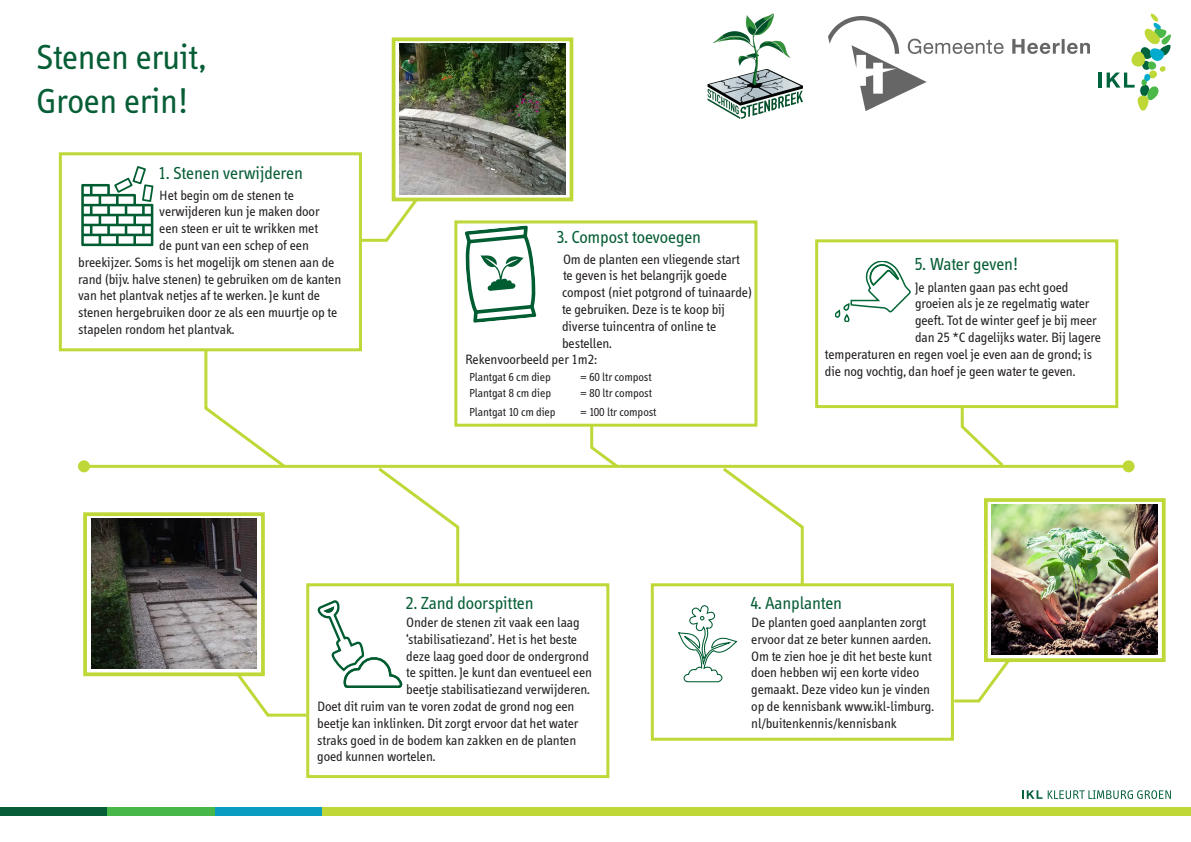
<style>
.page{position:relative;width:1191px;height:842px;background:#fff}
.page>*{position:absolute;margin:0;border:0;box-sizing:border-box;transform-origin:0 0}
.t1{font:36px "Info";color:#075e36}
.t2{font:18px "Info";color:#075e36}
.t3{font:14px/16.8px "Info";color:#231f20}
.t4{font:12px "Info";color:#231f20}
</style>
<div class="page">
<div style="left:0;top:807px;width:108px;height:8px;background:#065e37"></div>
<div style="left:108px;top:807px;width:107px;height:8px;background:#48b749"></div>
<div style="left:215px;top:807px;width:107px;height:8px;background:#0a9dc2"></div>
<div style="left:322px;top:807px;width:869px;height:8px;background:#c0d738"></div>
<svg style="left:1022px;top:790px;width:149px;height:9px"></svg>
<hr style="left:1098px;top:73px;width:3px;height:15px;background:#00643d">
<svg style="left:1106px;top:14px;width:65px;height:97px"></svg>
<img style="left:828px;top:16px;width:261px;height:95px">
<img style="left:707px;top:14px;width:95px;height:104px">
<div style="left:651px;top:583px;width:303px;height:158px;border:3px solid #c0d738"></div>
<div style="left:306px;top:583px;width:303px;height:195px;border:3px solid #c0d738"></div>
<div style="left:59px;top:152px;width:303px;height:199px;border:3px solid #c0d738"></div>
<svg style="left:81px;top:166px;width:72px;height:80px"></svg>
<svg style="left:318px;top:600px;width:84px;height:88px"></svg>
<hr style="left:84px;top:465px;width:1044px;height:3px;background:#c0d738">
<div style="left:78px;top:460px;width:12px;height:12px;background:#c0d738;border-radius:50%"></div>
<div style="left:1122px;top:460px;width:12px;height:12px;background:#c0d738;border-radius:50%"></div>
<svg style="left:203px;top:347px;width:85px;height:121px"></svg>
<svg style="left:719px;top:467px;width:86px;height:120px"></svg>
<svg style="left:375px;top:467px;width:86px;height:120px"></svg>
<div style="left:454px;top:220px;width:303px;height:207px;border:3px solid #c0d738"></div>
<svg style="left:588px;top:423px;width:33px;height:45px"></svg>
<svg style="left:465px;top:225px;width:71px;height:98px"></svg>
<svg style="left:678px;top:605px;width:59px;height:77px"></svg>
<div style="left:815px;top:239px;width:303px;height:169px;border:3px solid #c0d738"></div>
<svg style="left:835px;top:261px;width:75px;height:61px"></svg>
<svg style="left:359px;top:196px;width:61px;height:47px"></svg>
<div style="left:392px;top:37px;width:181px;height:164px;border:4px solid #c0d738"></div>
<img style="left:400px;top:44px;width:165px;height:150px">
<svg style="left:234px;top:671px;width:75px;height:47px"></svg>
<div style="left:83px;top:512px;width:182px;height:164px;border:4px solid #c0d738"></div>
<img style="left:91px;top:519px;width:165px;height:150px">
<svg style="left:959px;top:404px;width:47px;height:64px"></svg>
<svg style="left:951px;top:656px;width:59px;height:48px"></svg>
<div style="left:984px;top:498px;width:181px;height:164px;border:4px solid #c0d738"></div>
<img style="left:992px;top:505px;width:165px;height:150px">
<p class="t1" style="left:36px;top:38px;width:171px">Stenen eruit,</p>
<p class="t1" style="left:36px;top:81px;width:154px">Groen erin!</p>
<p class="t2" style="left:158px;top:163px;width:146px">1. Stenen verwijderen</p>
<p class="t3" style="left:159px;top:187px;width:136px">Het begin om de stenen te</p>
<p class="t3" style="left:159px;top:203px;width:162px">verwijderen kun je maken door</p>
<p class="t3" style="left:159px;top:220px;width:160px">een steen er uit te wrikken met</p>
<p class="t3" style="left:159px;top:237px;width:151px">de punt van een schep of een</p>
<p class="t3" style="left:78px;top:254px;width:257px">breekijzer. Soms is het mogelijk om stenen aan de</p>
<p class="t3" style="left:78px;top:271px;width:264px">rand (bijv. halve stenen) te gebruiken om de kanten</p>
<p class="t3" style="left:78px;top:287px;width:243px">van het plantvak netjes af te werken. Je kunt de</p>
<p class="t3" style="left:78px;top:304px;width:260px">stenen hergebruiken door ze als een muurtje op te</p>
<p class="t3" style="left:78px;top:321px;width:158px">stapelen rondom het plantvak.</p>
<p class="t2" style="left:556px;top:227px;width:146px">3. Compost toevoegen</p>
<p class="t3" style="left:562px;top:251px;width:191px">Om de planten een vliegende start<br>te geven is het belangrijk goede compost (niet potgrond of tuinaarde) te gebruiken. Deze is te koop bij diverse tuincentra of online te bestellen.</p>
<p class="t3" style="left:465px;top:352px;width:133px">Rekenvoorbeeld per 1m2:</p>
<p class="t4" style="left:469px;top:370px;width:83px">Plantgat 6 cm diep</p>
<p class="t4" style="left:580px;top:370px;width:73px">= 60 ltr compost</p>
<p class="t4" style="left:469px;top:387px;width:83px">Plantgat 8 cm diep</p>
<p class="t4" style="left:580px;top:387px;width:73px">= 80 ltr compost</p>
<p class="t4" style="left:469px;top:405px;width:88px">Plantgat 10 cm diep</p>
<p class="t4" style="left:580px;top:405px;width:78px">= 100 ltr compost</p>
<p class="t2" style="left:914px;top:254px;width:106px">5. Water geven!</p>
<p class="t3" style="left:915px;top:279px;width:155px">Je planten gaan pas echt goed</p>
<p class="t3" style="left:915px;top:295px;width:176px">groeien als je ze regelmatig water</p>
<p class="t3" style="left:915px;top:312px;width:183px">geeft. Tot de winter geef je bij meer</p>
<p class="t3" style="left:915px;top:329px;width:188px">dan 25 *C dagelijks water. Bij lagere</p>
<p class="t3" style="left:825px;top:346px;width:269px">temperaturen en regen voel je even aan de grond; is</p>
<p class="t3" style="left:825px;top:363px;width:252px">die nog vochtig, dan hoef je geen water te geven.</p>
<p class="t2" style="left:405px;top:593px;width:129px">2. Zand doorspitten</p>
<p class="t2" style="left:750px;top:593px;width:93px">4. Aanplanten</p>
<p class="t3" style="left:406px;top:614px;width:175px">Onder de stenen zit vaak een laag</p>
<p class="t3" style="left:406px;top:631px;width:172px">‘stabilisatiezand’. Het is het beste</p>
<p class="t3" style="left:406px;top:648px;width:184px">deze laag goed door de ondergrond</p>
<p class="t3" style="left:406px;top:665px;width:187px">te spitten. Je kunt dan eventueel een</p>
<p class="t3" style="left:406px;top:681px;width:185px">beetje stabilisatiezand verwijderen.</p>
<p class="t3" style="left:317px;top:698px;width:259px">Doet dit ruim van te voren zodat de grond nog een</p>
<p class="t3" style="left:317px;top:715px;width:262px">beetje kan inklinken. Dit zorgt ervoor dat het water</p>
<p class="t3" style="left:317px;top:732px;width:260px">straks goed in de bodem kan zakken en de planten</p>
<p class="t3" style="left:317px;top:749px;width:120px">goed kunnen wortelen.</p>
<p class="t3" style="left:751px;top:614px;width:184px">De planten goed aanplanten zorgt ervoor dat ze beter kunnen aarden.<br>Om te zien hoe je dit het beste kunt doen hebben wij een korte video gemaakt. Deze video kun je vinden op de kennisbank www.ikl-limburg. nl/buitenkennis/kennisbank</p>
</div>
